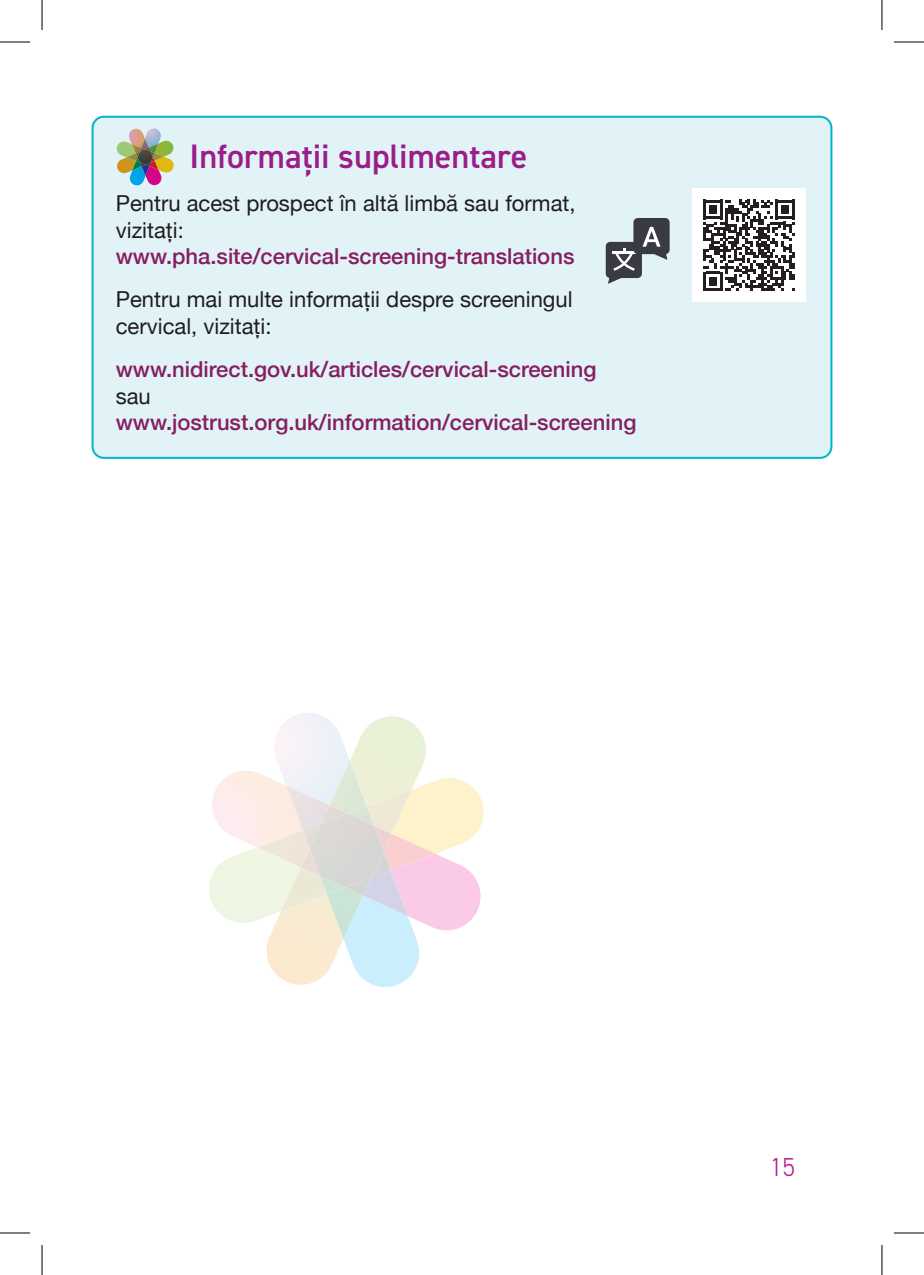
<style>
.page{position:relative;width:924px;height:1275px;background:#fff}
.page>*{position:absolute;margin:0;border:0;box-sizing:border-box;transform-origin:0 0}
.t1{font:600 34px "DIN2014";color:#b01f8d}
.t2{font:300 26px "DIN2014";color:#b01f8d}
.t3{font:500 22px "Helvetica Neue";color:#982064}
.t4{font:22px/26.4px "Helvetica Neue";color:#231f20}
</style>
<div class="page">
<div style="left:92px;top:117px;width:739px;height:341px;background:#e2f3f7;border-radius:11px"></div>
<div style="left:91px;top:116px;width:741px;height:343px;border:2px solid #00b5cb;border-radius:11px"></div>
<svg style="left:209px;top:713px;width:275px;height:274px"></svg>
<img style="left:366px;top:790px;width:45px;height:40px">
<img style="left:347px;top:806px;width:27px;height:7px">
<img style="left:257px;top:830px;width:178px;height:40px">
<img style="left:301px;top:825px;width:90px;height:51px">
<img style="left:303px;top:823px;width:87px;height:54px">
<img style="left:309px;top:813px;width:74px;height:74px">
<div style="left:605px;top:242px;width:36px;height:36px;background:#3a3a44;border-radius:4px"></div>
<hr style="left:612px;top:251px;width:23px;height:3px;background:#fff">
<svg style="left:613px;top:248px;width:21px;height:23px"></svg>
<div style="left:633px;top:218px;width:36px;height:36px;background:#3a3a44;border-radius:4px"></div>
<svg style="left:642px;top:227px;width:18px;height:20px"></svg>
<div style="left:691px;top:189px;width:114px;height:113px;background:#fff"></div>
<svg style="left:703px;top:200px;width:91px;height:91px"></svg>
<hr style="left:0;top:42px;width:30px;height:1px;background:#000">
<hr style="left:893px;top:42px;width:30px;height:1px;background:#000">
<hr style="left:0;top:1232px;width:30px;height:1px;background:#000">
<hr style="left:893px;top:1232px;width:30px;height:1px;background:#000">
<hr style="left:42px;top:0;width:1px;height:30px;background:#000">
<hr style="left:42px;top:1245px;width:1px;height:30px;background:#000">
<hr style="left:881px;top:0;width:1px;height:30px;background:#000">
<hr style="left:881px;top:1245px;width:1px;height:30px;background:#000">
<h1 class="t1" style="left:189px;top:133px;width:339px">Informații suplimentare</h1>
<p class="t4" style="left:116px;top:191px;width:461px">Pentru acest prospect în altă limbă sau format, vizitați:</p>
<p class="t3" style="left:116px;top:238px;width:460px">www.pha.site/cervical-screening-translations</p>
<p class="t4" style="left:116px;top:288px;width:458px">Pentru mai multe informații despre screeningul cervical, vizitați:</p>
<p class="t3" style="left:116px;top:352px;width:482px">www.nidirect.gov.uk/articles/cervical-screening</p>
<p class="t4" style="left:116px;top:384px;width:37px">sau</p>
<p class="t3" style="left:116px;top:404px;width:522px">www.jostrust.org.uk/information/cervical-screening</p>
<p class="t2" style="left:769px;top:1151px;width:27px">15</p>
</div>
